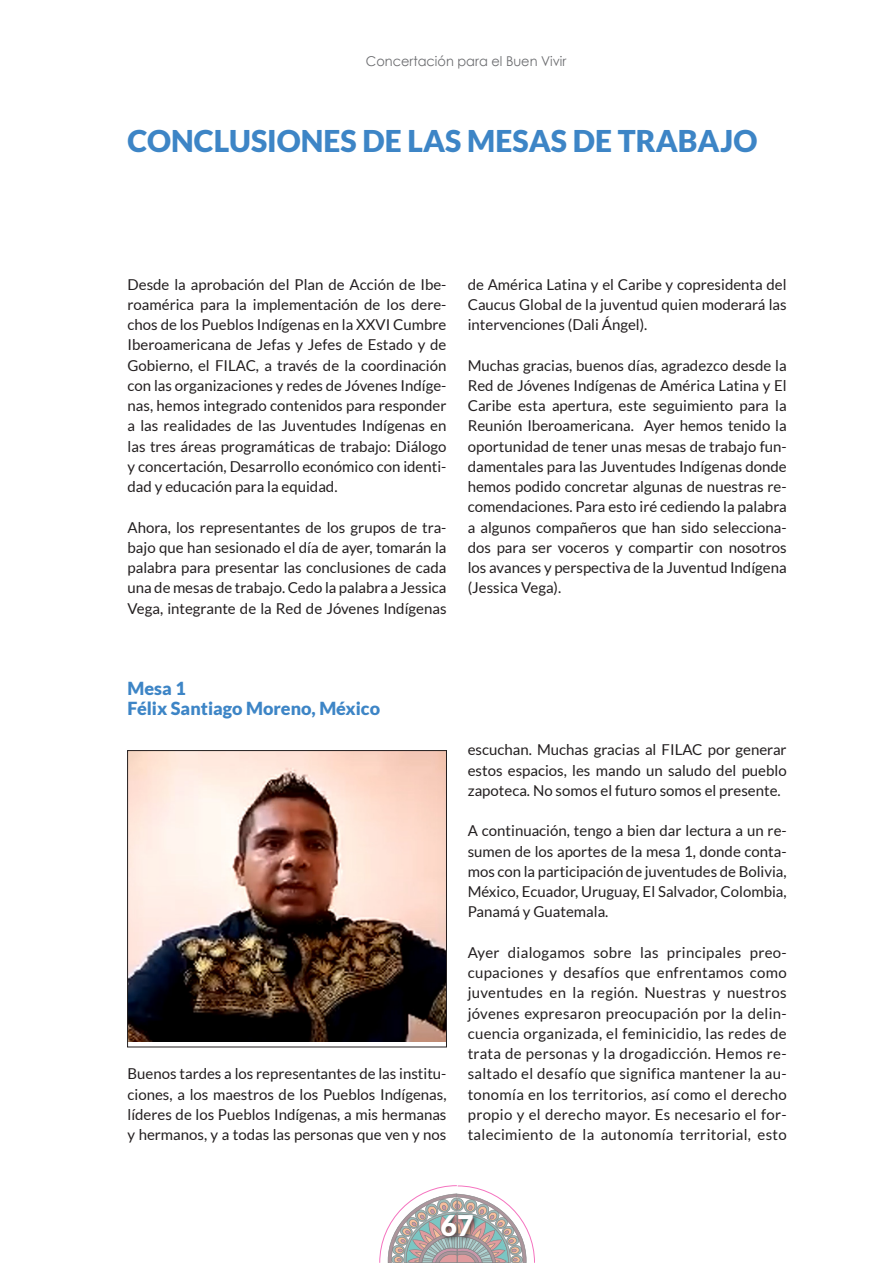
<style>
.page{position:relative;width:893px;height:1263px;background:#fff}
.page>*{position:absolute;margin:0;border:0;box-sizing:border-box;transform-origin:0 0}
.TITULO{font:900 30px "Lato";color:#3d85c6}
.t1{font:900 28.5px "Lato";color:#fff}
.SUBTITULO_1{font:900 18px "Lato";color:#3d85c6}
.TEXTO_1{font:15px/20.2px "Lato";color:#231f20;text-align:justify}
.t2{font:13.5px "Century Gothic";color:#6c6d70;scale:.96 1}
</style>
<div class="page">
<svg style="left:379px;top:1185px;width:156px;height:78px"></svg>
<div style="left:439px;top:1213px;width:41px;height:29px;background:#231f20;opacity:.75"></div>
<img style="left:129px;top:752px;width:316px;height:289px">
<div style="left:127px;top:750px;width:320px;height:297px;border:1px solid #231f20"></div>
<p class="t2" style="left:366px;top:52px;width:210px">Concertación para el Buen Vivir</p>
<p class="TITULO" style="left:128px;top:123px;width:631px">CONCLUSIONES DE LAS MESAS DE TRABAJO</p>
<p class="TEXTO_1" style="left:128px;top:274px;width:320px">Desde la aprobación del Plan de Acción de Ibe&shy;roamérica para la implementación de los dere&shy;chos de los Pueblos Indígenas en la XXVI Cumbre Iberoamericana de Jefas y Jefes de Estado y de Gobierno, el FILAC, a través de la coordinación con las organizaciones y redes de Jóvenes Indíge&shy;nas, hemos integrado contenidos para responder a las realidades de las Juventudes Indígenas en las tres áreas programáticas de trabajo: Diálogo y concertación, Desarrollo económico con identi&shy;dad y educación para la equidad.</p>
<p class="TEXTO_1" style="left:128px;top:517px;width:320px">Ahora, los representantes de los grupos de tra&shy;bajo que han sesionado el día de ayer, tomarán la palabra para presentar las conclusiones de cada una de mesas de trabajo. Cedo la palabra a Jessica Vega, integrante de la Red de Jóvenes Indígenas</p>
<p class="TEXTO_1" style="left:468px;top:274px;width:320px">de América Latina y el Caribe y copresidenta del Caucus Global de la juventud quien moderará las intervenciones (Dali Ángel).</p>
<p class="TEXTO_1" style="left:468px;top:355px;width:320px">Muchas gracias, buenos días, agradezco desde la Red de Jóvenes Indígenas de América Latina y El Caribe esta apertura, este seguimiento para la Reunión Iberoamericana. Ayer hemos tenido la oportunidad de tener unas mesas de trabajo fun&shy;damentales para las Juventudes Indígenas donde hemos podido concretar algunas de nuestras re&shy;comendaciones. Para esto iré cediendo la palabra a algunos compañeros que han sido selecciona&shy;dos para ser voceros y compartir con nosotros los avances y perspectiva de la Juventud Indígena (Jessica Vega).</p>
<p class="SUBTITULO_1" style="left:128px;top:677px;width:60px">Mesa 1</p>
<p class="SUBTITULO_1" style="left:128px;top:698px;width:254px">Félix Santiago Moreno, México</p>
<p class="TEXTO_1" style="left:128px;top:1064px;width:320px">Buenos tardes a los representantes de las institu&shy;ciones, a los maestros de los Pueblos Indígenas, líderes de los Pueblos Indígenas, a mis hermanas y hermanos, y a todas las personas que ven y nos</p>
<p class="TEXTO_1" style="left:468px;top:740px;width:320px">escuchan. Muchas gracias al FILAC por generar estos espacios, les mando un saludo del pueblo zapoteca. No somos el futuro somos el presente.</p>
<p class="TEXTO_1" style="left:468px;top:821px;width:320px">A continuación, tengo a bien dar lectura a un re&shy;sumen de los aportes de la mesa 1, donde conta&shy;mos con la participación de juventudes de Bolivia, México, Ecuador, Uruguay, El Salvador, Colombia, Panamá y Guatemala.</p>
<p class="TEXTO_1" style="left:468px;top:942px;width:320px">Ayer dialogamos sobre las principales preo&shy;cupaciones y desafíos que enfrentamos como juventudes en la región. Nuestras y nuestros jóvenes expresaron preocupación por la delin&shy;cuencia organizada, el feminicidio, las redes de trata de personas y la drogadicción. Hemos re&shy;saltado el desafío que significa mantener la au&shy;tonomía en los territorios, así como el derecho propio y el derecho mayor. Es necesario el for&shy;talecimiento de la autonomía territorial, esto</p>
<h2 class="t1" style="left:441px;top:1209px;width:35px">67</h2>
</div>
